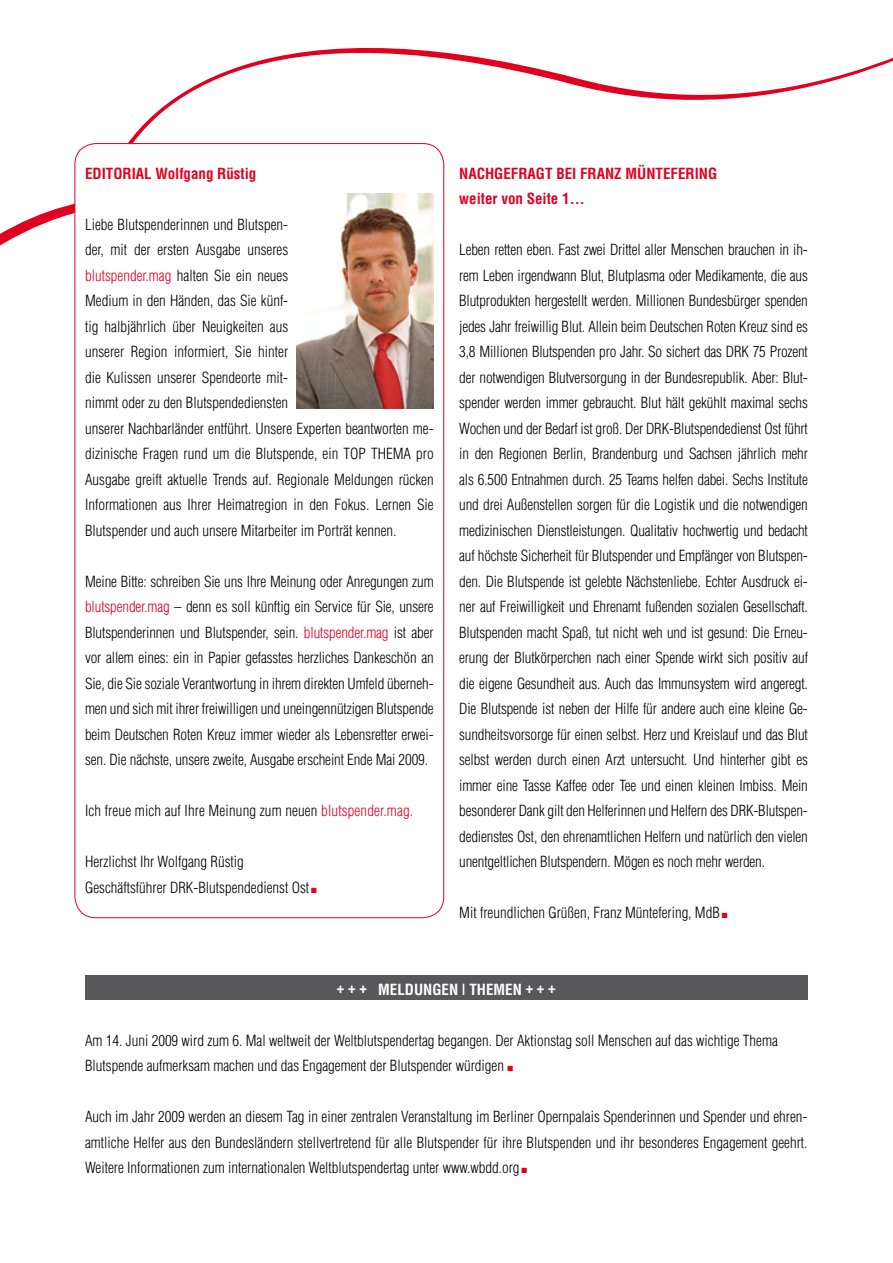
<style>
.page{position:relative;width:893px;height:1263px;background:#fff}
.page>*{position:absolute;margin:0;border:0;box-sizing:border-box;transform-origin:0 0}
.t1{font:300 condensed 15px/25.5px "Helvetica";color:#000}
.t2{font:700 condensed 15px/25.5px "Helvetica";color:#e20020}
.t3{font:700 condensed 15px "Helvetica";color:#fff}
.s1{color:#e20020}
</style>
<div class="page">
<div style="left:85px;top:975px;width:723px;height:24px;background:#58585a"></div>
<svg style="left:0;top:48px;width:893px;height:503px"></svg>
<div style="left:75px;top:144px;width:369px;height:774px;background:#fff;border-radius:21px"></div>
<img style="left:297px;top:193px;width:137px;height:215px">
<p class="t2" style="left:85px;top:160px;width:173px">EDITORIAL WOLFGANG RÜSTIG</p>
<p class="t1" style="left:85px;top:211px;width:350px">Liebe Blutspenderinnen und Blutspen-<br>der, mit der ersten Ausgabe unseres<br><span class="s1">blutspender.mag</span> halten Sie ein neues<br>Medium in den Händen, das Sie künf-<br>tig halbjährlich über Neuigkeiten aus<br>unserer Region informiert, Sie hinter<br>die Kulissen unserer Spendeorte mit-<br>nimmt oder zu den Blutspendediensten<br>unserer Nachbarländer entführt. Unsere Experten beantworten me&shy;dizinische Fragen rund um die Blutspende, ein TO P THEMA pro Ausgabe greift aktuelle Trends auf. Regionale Meldungen rücken I nformationen aus I hrer Heimatregion in den Fokus. Lernen Sie Blutspender und auch unsere Mitarbeiter im Porträt kennen.</p>
<p class="t1" style="left:85px;top:568px;width:350px;text-align:justify">Meine Bitte: schreiben Sie uns I hre Meinung oder Anregungen zum <span class="s1">blutspender.mag</span> – denn es soll künftig ein Service für Sie, unsere Blutspenderinnen und Blutspender, sein. <span class="s1">blutspender.mag</span> ist aber vor allem eines: ein in Papier gefasstes herzliches Dankeschön an Sie, die Sie soziale Verantwortung in ihrem direkten Umfeld überneh&shy;men und sich mit ihrer freiwilligen und uneingennützigen Blutspende beim Deutschen Roten Kreuz immer wieder als Lebensretter erwei&shy;sen. Die nächste, unsere zweite, Ausgabe erscheint Ende Mai 2009.</p>
<p class="t1" style="left:85px;top:798px;width:330px">Ich freue mich auf I hre Meinung zum neuen <span class="s1">blutspender.mag.</span></p>
<p class="t1" style="left:85px;top:849px;width:233px">Herzlichst I hr Wolfgang Rüstig<br>Geschäftsführer DRK-Blutspendedienst Ost <span class="s1">■</span></p>
<p class="t2" style="left:459px;top:160px;width:259px">NACHGEFRAGT BEI FRANZ MÜNTEFERING<br>WEITER VON SEITE 1…</p>
<p class="t1" style="left:459px;top:237px;width:350px;text-align:justify">Leben retten eben. Fast zwei Drittel aller Menschen brauchen in ih&shy;rem Leben irgendwann Blut, Blutplasma oder Medikamente, die aus Blutprodukten hergestellt werden. Millionen Bundesbürger spenden jedes Jahr freiwillig Blut. Allein beim Deutschen Roten Kreuz sind es 3,8 Millionen Blutspenden pro Jahr. So sichert das DRK 75 Prozent der notwendigen Blutversorgung in der Bundesrepublik. Aber: Blut&shy;spender werden immer gebraucht. Blut hält gekühlt maximal sechs Wochen und der Bedarf ist groß. Der DRK-Blutspendedienst Ost führt in den Regionen Berlin, Brandenburg und Sachsen jährlich mehr als 6.500 Entnahmen durch. 25 Teams helfen dabei. Sechs I nstitute und drei Außenstellen sorgen für die Logistik und die notwendigen medizinischen Dienstleistungen. Qualitativ hochwertig und bedacht auf höchste Sicherheit für Blutspender und Empfänger von Blutspen&shy;den. Die Blutspende ist gelebte Nächstenliebe. Echter Ausdruck ei&shy;ner auf Freiwilligkeit und Ehrenamt fußenden sozialen Gesellschaft.<br>Blutspenden macht Spaß, tut nicht weh und ist gesund: Die Erneu&shy;erung der Blutkörperchen nach einer Spende wirkt sich positiv auf die eigene Gesundheit aus. Auch das I mmunsystem wird angeregt.<br>Die Blutspende ist neben der Hilfe für andere auch eine kleine Ge&shy;sundheitsvorsorge für einen selbst. Herz und Kreislauf und das Blut selbst werden durch einen Arzt untersucht. Und hinterher gibt es immer eine Tasse Kaffee oder Tee und einen kleinen I mbiss. Mein besonderer Dank gilt den Helferinnen und Helfern des DRK-Blutspen&shy;dedienstes Ost, den ehrenamtlichen Helfern und natürlich den vielen unentgeltlichen Blutspendern. Mögen es noch mehr werden.</p>
<p class="t1" style="left:459px;top:900px;width:270px">Mit freundlichen Grüßen, Franz Müntefering, MdB <span class="s1">■</span></p>
<p class="t3" style="left:337px;top:980px;width:220px">+ + + MELDUNGEN | THEMEN + + +</p>
<p class="t1" style="left:85px;top:1027px;width:694px">Am 14. Juni 2009 wird zum 6. Mal weltweit der Weltblutspendertag begangen. Der Aktionstag soll Menschen auf das wichtige Thema<br>Blutspende aufmerksam machen und das Engagement der Blutspender würdigen <span class="s1">■</span></p>
<p class="t1" style="left:85px;top:1104px;width:724px;text-align:justify">Auch im Jahr 2009 werden an diesem Tag in einer zentralen Veranstaltung im Berliner Opernpalais Spenderinnen und Spender und ehren&shy;amtliche Helfer aus den Bundesländern stellvertretend für alle Blutspender für ihre Blutspenden und ihr besonderes Engagement geehrt.<br>Weitere I nformationen zum internationalen Weltblutspendertag unter www.wbdd.org <span class="s1">■</span></p>
</div>
